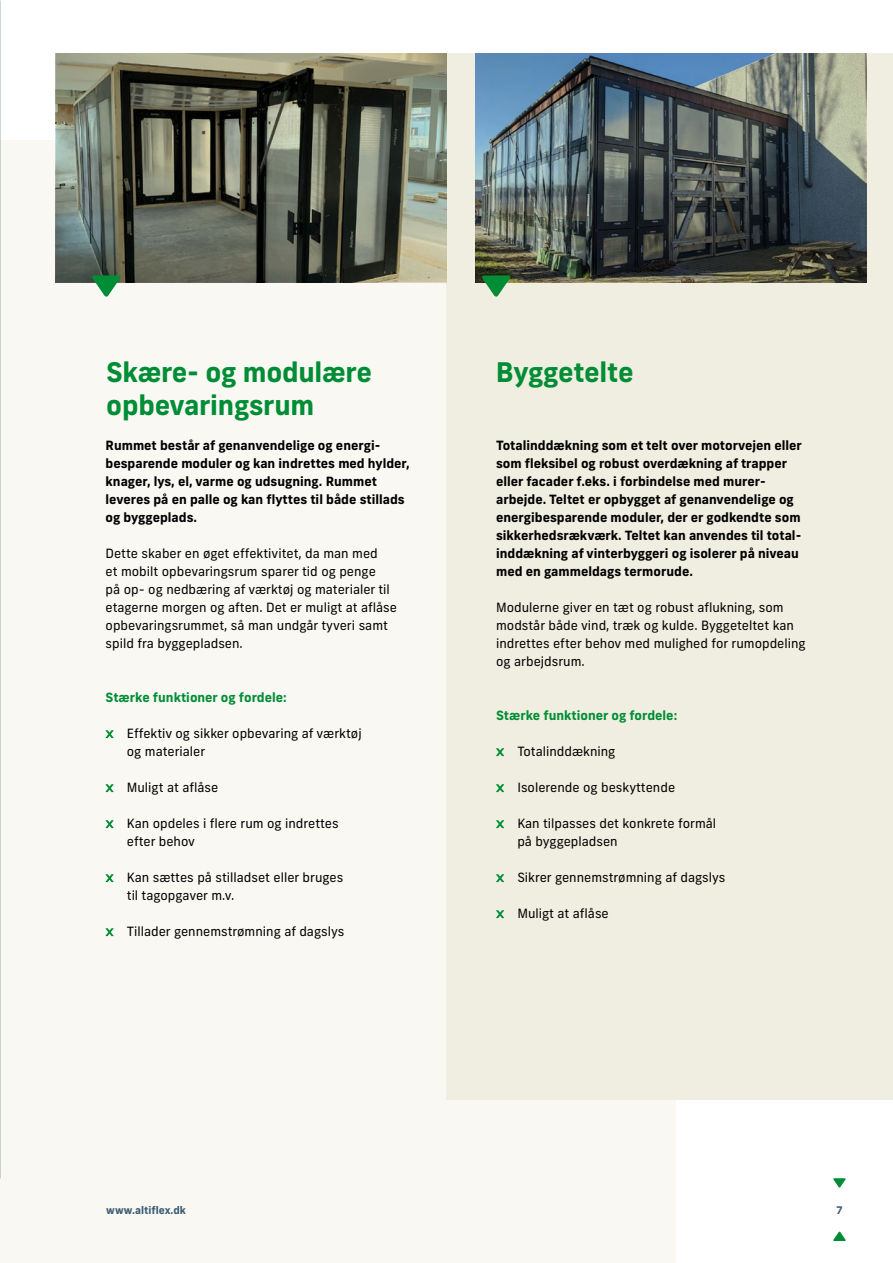
<style>
.page{position:relative;width:893px;height:1263px;background:#fff}
.page>*{position:absolute;margin:0;border:0;box-sizing:border-box;transform-origin:0 0}
.t1{font:700 27px/33px "New Frank";letter-spacing:-.01em;color:#008d36}
.t2{font:12.75px/18px "New Frank";color:#000}
.t3{font:700 12.75px/18px "New Frank";color:#000}
.t4{font:700 12.75px "New Frank";color:#008d36}
.t5{font:700 10.5px "New Frank";color:#395b73}
</style>
<div class="page">
<div style="left:1px;top:140px;width:675px;height:1123px;background:#f9f8f3"></div>
<div style="left:446px;top:53px;width:447px;height:1047px;background:#f0eee0"></div>
<img style="left:56px;top:54px;width:390px;height:228px">
<img style="left:476px;top:54px;width:390px;height:228px">
<svg style="left:91px;top:275px;width:31px;height:22px"></svg>
<svg style="left:480px;top:275px;width:32px;height:22px"></svg>
<svg style="left:106px;top:730px;width:8px;height:8px"></svg>
<svg style="left:106px;top:784px;width:8px;height:8px"></svg>
<svg style="left:106px;top:820px;width:8px;height:8px"></svg>
<svg style="left:106px;top:874px;width:8px;height:8px"></svg>
<svg style="left:106px;top:928px;width:8px;height:8px"></svg>
<svg style="left:496px;top:748px;width:8px;height:8px"></svg>
<svg style="left:496px;top:784px;width:8px;height:8px"></svg>
<svg style="left:496px;top:820px;width:8px;height:8px"></svg>
<svg style="left:496px;top:874px;width:8px;height:8px"></svg>
<svg style="left:496px;top:910px;width:8px;height:8px"></svg>
<svg style="left:833px;top:1178px;width:13px;height:10px"></svg>
<svg style="left:833px;top:1231px;width:13px;height:10px"></svg>
<h1 class="t1" style="left:106px;top:356px;width:267px">Skære- og modulære opbevaringsrum</h1>
<h1 class="t1" style="left:496px;top:356px;width:139px">Byggetelte</h1>
<p class="t3" style="left:106px;top:436px;width:306px">Rummet består af genanvendelige og energi&shy;besparende moduler og kan indrettes med hylder, knager, lys, el, varme og udsugning. Rummet leveres på en palle og kan flyttes til både stillads og byggeplads.</p>
<p class="t2" style="left:106px;top:544px;width:293px">Dette skaber en øget effektivitet, da man med<br>et mobilt opbevaringsrum sparer tid og penge<br>på op- og nedbæring af værktøj og materialer til etagerne morgen og aften. Det er muligt at aflåse opbevaringsrummet, så man undgår tyveri samt spild fra byggepladsen.</p>
<p class="t3" style="left:496px;top:436px;width:307px">Totalinddækning som et telt over motorvejen eller som fleksibel og robust overdækning af trapper eller facader f.eks. i forbindelse med murer&shy;arbejde. Teltet er opbygget af genanvendelige og energibesparende moduler, der er godkendte som sikkerhedsrækværk. Teltet kan anvendes til total&shy;inddækning af vinterbyggeri og isolerer på niveau med en gammeldags termorude.</p>
<p class="t2" style="left:496px;top:598px;width:311px">Modulerne giver en tæt og robust aflukning, som modstår både vind, træk og kulde. Byggeteltet kan indrettes efter behov med mulighed for rumopdeling og arbejdsrum.</p>
<p class="t4" style="left:106px;top:689px;width:183px">Stærke funktioner og fordele:</p>
<p class="t2" style="left:127px;top:724px;width:236px">Effektiv og sikker opbevaring af værktøj og materialer</p>
<p class="t2" style="left:127px;top:778px;width:93px">Muligt at aflåse</p>
<p class="t2" style="left:127px;top:814px;width:213px">Kan opdeles i flere rum og indrettes efter behov</p>
<p class="t2" style="left:127px;top:868px;width:218px">Kan sættes på stilladset eller bruges til tagopgaver m.v.</p>
<p class="t2" style="left:127px;top:922px;width:219px">Tillader gennemstrømning af dagslys</p>
<p class="t4" style="left:496px;top:707px;width:183px">Stærke funktioner og fordele:</p>
<p class="t2" style="left:517px;top:742px;width:100px">Totalinddækning</p>
<p class="t2" style="left:517px;top:778px;width:159px">Isolerende og beskyttende</p>
<p class="t2" style="left:517px;top:814px;width:200px">Kan tilpasses det konkrete formål på byggepladsen</p>
<p class="t2" style="left:517px;top:868px;width:209px">Sikrer gennemstrømning af dagslys</p>
<p class="t2" style="left:517px;top:904px;width:93px">Muligt at aflåse</p>
<p class="t5" style="left:106px;top:1203px;width:81px">www.altiflex.dk</p>
<p class="t5" style="left:836px;top:1203px;width:8px">7</p>
</div>
